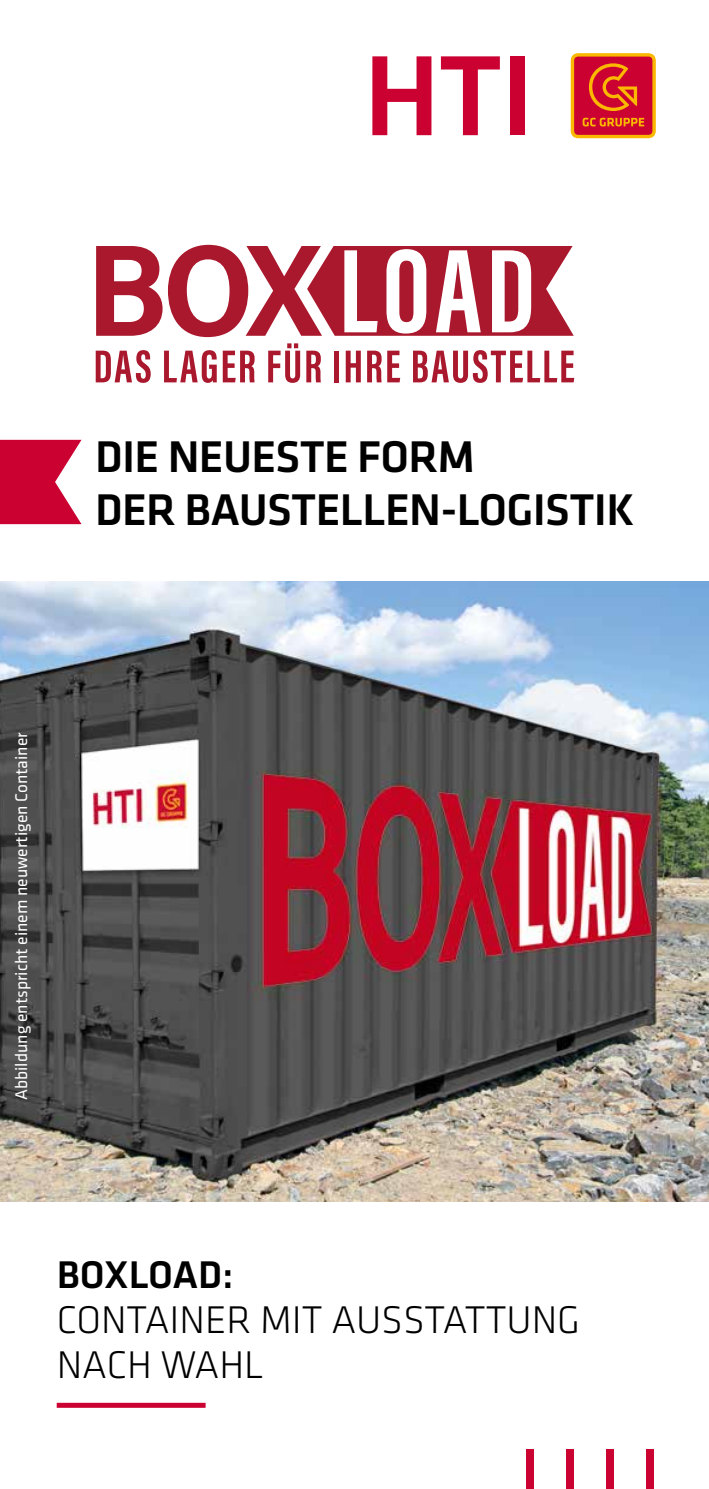
<style>
.page{position:relative;width:709px;height:1489px;background:#fff}
.page>*{position:absolute;margin:0;border:0;box-sizing:border-box;transform-origin:0 0}
.t1{font:500 46px/52px "GC Klavika Fein";letter-spacing:-.015em;color:#000}
.t2{font:300 40px/45px "GC Klavika Fein";color:#000}
.t3{font:500 40px "GC Klavika Fein";letter-spacing:-.01em;color:#000}
.t4{font:17.5px "GC Klavika";color:#fff}
</style>
<div class="page">
<svg style="left:0;top:440px;width:81px;height:84px"></svg>
<img style="left:0;top:581px;width:709px;height:620px">
<svg style="left:96px;top:246px;width:66px;height:90px"></svg>
<svg style="left:168px;top:245px;width:405px;height:92px"></svg>
<svg style="left:96px;top:350px;width:55px;height:33px"></svg>
<svg style="left:164px;top:350px;width:53px;height:33px"></svg>
<svg style="left:223px;top:350px;width:31px;height:32px"></svg>
<svg style="left:268px;top:343px;width:32px;height:40px"></svg>
<svg style="left:306px;top:350px;width:15px;height:32px"></svg>
<div style="left:334px;top:350px;width:5px;height:32px;background:#aa182d"></div>
<svg style="left:346px;top:350px;width:15px;height:32px"></svg>
<svg style="left:367px;top:350px;width:14px;height:32px"></svg>
<svg style="left:387px;top:350px;width:13px;height:32px"></svg>
<svg style="left:413px;top:350px;width:161px;height:33px"></svg>
<div style="left:57px;top:1402px;width:149px;height:5px;background:#cb0132"></div>
<svg style="left:372px;top:56px;width:59px;height:79px"></svg>
<svg style="left:441px;top:56px;width:59px;height:79px"></svg>
<div style="left:510px;top:56px;width:15px;height:79px;background:#cb0132"></div>
<svg style="left:570px;top:53px;width:86px;height:85px"></svg>
<div style="left:574px;top:57px;width:78px;height:78px;background:#cb0132;border-radius:4px"></div>
<svg style="left:589px;top:63px;width:48px;height:48px"></svg>
<svg style="left:582px;top:118px;width:62px;height:8px"></svg>
<div style="left:646px;top:1448px;width:7px;height:40px;background:#cb0132"></div>
<div style="left:606px;top:1448px;width:7px;height:40px;background:#cb0132"></div>
<div style="left:566px;top:1448px;width:8px;height:40px;background:#cb0132"></div>
<div style="left:526px;top:1448px;width:8px;height:40px;background:#cb0132"></div>
<h1 class="t1" style="left:95px;top:430px;width:541px">DIE NEUESTE FORM<br>DER BAUSTELLEN-LOGISTIK</h1>
<p class="t4" style="left:10px;top:1099px;width:369px;rotate:-90deg">Abbildung entspricht einem neuwertigen Container</p>
<h2 class="t3" style="left:57px;top:1247px;width:178px">BOXLOAD:</h2>
<h2 class="t2" style="left:57px;top:1296px;width:525px">CONTAINER MIT AUSSTATTUNG<br>NACH WAHL</h2>
</div>
